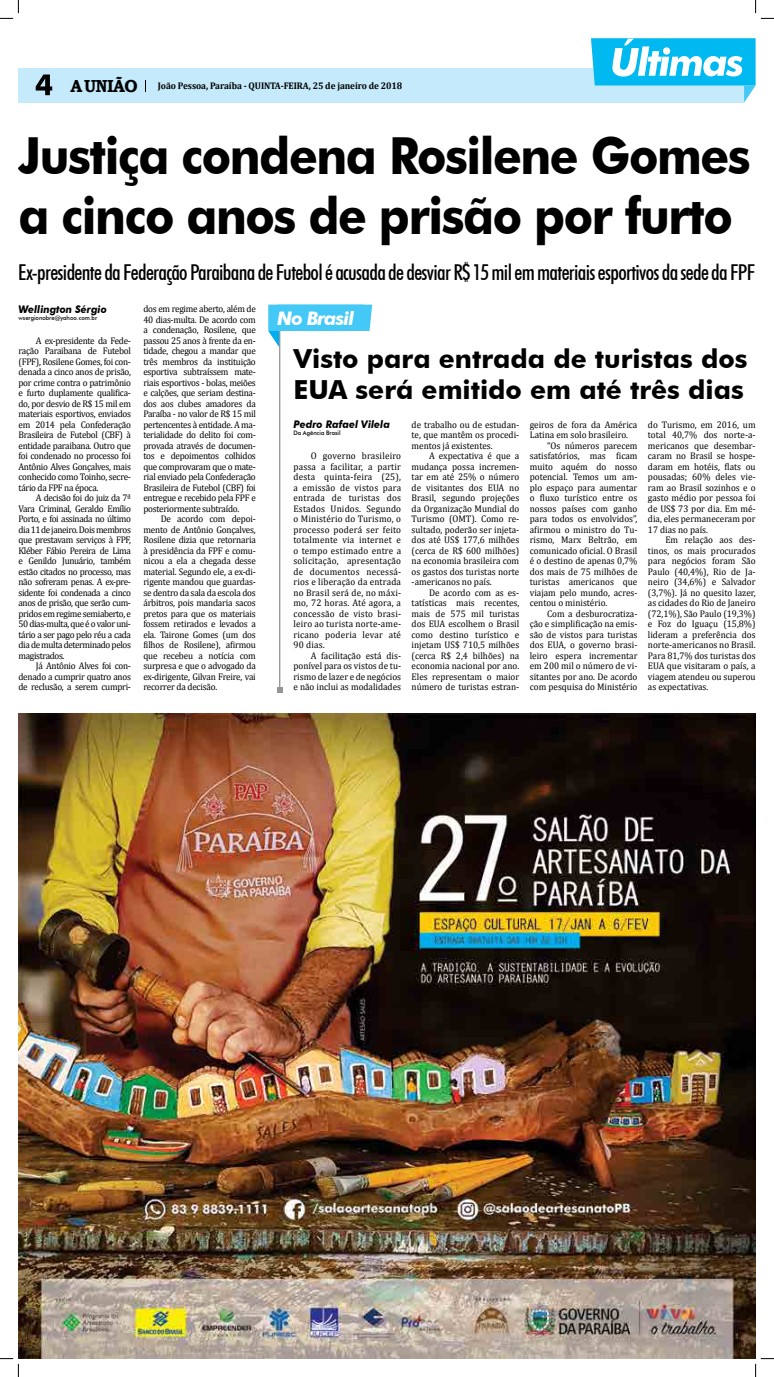
<style>
.page{position:relative;width:774px;height:1377px;background:#fff}
.page>*{position:absolute;margin:0;border:0;box-sizing:border-box;transform-origin:0 0}
.t1{font:700 51.1px/59.6px "Futura BT";letter-spacing:-.03em;color:#000;scale:.92 1}
.t2{font:700 26.25px/31.5px "Futura BT";color:#000}
.t3{font:500 condensed 21.88px "Futura BT";letter-spacing:-.03em;color:#000}
.t4{font:italic 700 18.64px "Futura BT";letter-spacing:-.05em;color:#fff}
.t5{font:italic 700 10.5px "Futura BT";color:#000;scale:.95 1}
.t6{font:9.62px/10.5px "Cambria";color:#000;text-align:justify;scale:.95 1}
.t7{font:700 9.62px "Cambria";letter-spacing:-.01em;color:#000;scale:.95 1}
.t8{font:500 6.12px "Futura BT";color:#000;scale:.95 1}
.s1{font-family:"Bookman Old Style";font-size:17.41px}
</style>
<div class="page">
<div style="left:18px;top:68px;width:726px;height:34px;background:#c4eafb"></div>
<svg style="left:145px;top:80px;width:1px;height:12px"></svg>
<svg style="left:36px;top:74px;width:16px;height:21px"></svg>
<svg style="left:591px;top:38px;width:165px;height:64px"></svg>
<img style="left:18px;top:713px;width:737px;height:645px">
<svg style="left:268px;top:304px;width:105px;height:43px"></svg>
<hr style="left:279px;top:331px;width:1px;height:358px;background:#939598">
<svg style="left:277px;top:687px;width:5px;height:5px"></svg>
<svg style="left:0;top:0;width:19px;height:19px"></svg>
<svg style="left:0;top:1357px;width:19px;height:19px"></svg>
<svg style="left:755px;top:0;width:18px;height:19px"></svg>
<svg style="left:754px;top:1357px;width:19px;height:19px"></svg>
<p class="t7" style="left:70px;top:79px;width:351px"><span class="s1">AUNIÃO</span> João Pessoa, Paraíba - QUINTA-FEIRA, 25 de janeiro de 2018</p>
<h1 class="t1" style="left:19px;top:126px;width:797px">Justiça condena Rosilene Gomes a cinco anos de prisão por furto</h1>
<h3 class="t3" style="left:18px;top:259px;width:738px">Ex-presidente da Federação Paraibana de Futebol é acusada de desviar R$ 15 mil em materiais esportivos da sede da FPF</h3>
<p class="t5" style="left:19px;top:302px;width:94px">Wellington Sérgio</p>
<p class="t8" style="left:19px;top:314px;width:84px">wsergionobre@yahoo.com.br</p>
<p class="t6" style="left:19px;top:335px;width:120px;text-indent:17px">A ex-presidente da Fede&shy;ração Paraibana de Futebol (FPF), Rosilene Gomes, foi con&shy;denada a cinco anos de prisão, por crime contra o patrimônio e furto duplamente qualifica&shy;do, por desvio de R$ 15 mil em materiais esportivos, enviados em 2014 pela Confederação Brasileira de Futebol (CBF) à entidade paraibana. Outro que foi condenado no processo foi Antônio Alves Gonçalves, mais conhecido como Toinho, secre&shy;tário da FPF na época.</p>
<p class="t6" style="left:19px;top:492px;width:120px;text-indent:17px">A decisão foi do juiz da 7ª Vara Criminal, Geraldo Emílio Porto, e foi assinada no último dia 11 de janeiro. Dois membros que prestavam serviços à FPF, Kléber Fábio Pereira de Lima e Genildo Junuário, também estão citados no processo, mas não sofreram penas. A ex-pre&shy;sidente foi condenada a cinco anos de prisão, que serão cum&shy;pridos em regime semiaberto, e 50 dias-multa, que é o valor uni&shy;tário a ser pago pelo réu a cada dia de multa determinado pelos magistrados.</p>
<p class="t6" style="left:19px;top:660px;width:120px;text-indent:17px">Já Antônio Alves foi con&shy;denado a cumprir quatro anos de reclusão, a serem cumpri-</p>
<p class="t6" style="left:143px;top:303px;width:120px">dos em regime aberto, além de 40 dias-multa. De acordo com a condenação, Rosilene, que passou 25 anos à frente da en&shy;tidade, chegou a mandar que três membros da instituição esportiva subtraíssem mate&shy;riais esportivos - bolas, meiões e calções, que seriam destina&shy;dos aos clubes amadores da Paraíba - no valor de R$ 15 mil pertencentes à entidade. A ma&shy;terialidade do delito foi com&shy;provada através de documen&shy;tos e depoimentos colhidos que comprovaram que o mate&shy;rial enviado pela Confederação Brasileira de Futebol (CBF) foi entregue e recebido pela FPF e posteriormente subtraído.</p>
<p class="t6" style="left:143px;top:513px;width:120px;text-indent:17px">De acordo com depoi&shy;mento de Antônio Gonçalves, Rosilene dizia que retornaria à presidência da FPF e comu&shy;nicou a ela a chegada desse material. Segundo ele, a ex-di&shy;rigente mandou que guardas&shy;se dentro da sala da escola dos árbitros, pois mandaria sacos pretos para que os materiais fossem retirados e levados a ela. Tairone Gomes (um dos filhos de Rosilene), afirmou que recebeu a notícia com surpresa e que o advogado da ex-dirigente, Gilvan Freire, vai recorrer da decisão.</p>
<h3 class="t4" style="left:277px;top:307px;width:79px">No Brasil</h3>
<h2 class="t2" style="left:293px;top:342px;width:455px">Visto para entrada de turistas dos<br>EUA será emitido em até três dias</h2>
<p class="t5" style="left:293px;top:418px;width:103px">Pedro Rafael Vilela</p>
<p class="t8" style="left:293px;top:429px;width:51px">Da Agência Brasil</p>
<p class="t6" style="left:293px;top:450px;width:115px;text-indent:17px">O governo brasileiro passa a facilitar, a partir desta quinta-feira (25), a emissão de vistos para entrada de turistas dos Estados Unidos. Segundo o Ministério do Turismo, o processo poderá ser feito totalmente via internet e o tempo estimado entre a solicitação, apresentação de documentos necessá&shy;rios e liberação da entrada no Brasil será de, no máxi&shy;mo, 72 horas. Até agora, a concessão de visto brasi&shy;leiro ao turista norte-ame&shy;ricano poderia levar até 90 dias.</p>
<p class="t6" style="left:293px;top:650px;width:115px;text-indent:17px">A facilitação está dis&shy;ponível para os vistos de tu&shy;rismo de lazer e de negócios e não inclui as modalidades</p>
<p class="t6" style="left:411px;top:419px;width:115px">de trabalho ou de estudan&shy;te, que mantêm os procedi&shy;mentos já existentes.</p>
<p class="t6" style="left:411px;top:450px;width:115px;text-indent:17px">A expectativa é que a mudança possa incremen&shy;tar em até 25% o número de visitantes dos EUA no Brasil, segundo projeções da Organização Mundial do Turismo (OMT). Como re&shy;sultado, poderão ser injeta&shy;dos até US$ 177,6 milhões (cerca de R$ 600 milhões) na economia brasileira com os gastos dos turistas norte -americanos no país.</p>
<p class="t6" style="left:411px;top:587px;width:115px;text-indent:17px">De acordo com as es&shy;tatísticas mais recentes, mais de 575 mil turistas dos EUA escolhem o Brasil como destino turístico e injetam US$ 710,5 milhões (cerca R$ 2,4 bilhões) na economia nacional por ano.<br>Eles representam o maior número de turistas estran-</p>
<p class="t6" style="left:529px;top:419px;width:115px">geiros de fora da América</p>
<p class="t6" style="left:529px;top:429px;width:105px">Latina em solo brasileiro.</p>
<p class="t6" style="left:547px;top:440px;width:96px">“Os números parecem</p>
<p class="t6" style="left:529px;top:450px;width:115px">satisfatórios, mas ficam</p>
<p class="t6" style="left:529px;top:461px;width:115px">muito aquém do nosso</p>
<p class="t6" style="left:529px;top:471px;width:115px">potencial. Temos um am-</p>
<p class="t6" style="left:529px;top:482px;width:115px">plo espaço para aumentar</p>
<p class="t6" style="left:529px;top:492px;width:115px">o fluxo turístico entre os</p>
<p class="t6" style="left:529px;top:503px;width:115px">nossos países com ganho</p>
<p class="t6" style="left:529px;top:513px;width:115px">para todos os envolvidos”,</p>
<p class="t6" style="left:529px;top:524px;width:115px">afirmou o ministro do Tu-</p>
<p class="t6" style="left:529px;top:534px;width:115px">rismo, Marx Beltrão, em</p>
<p class="t6" style="left:529px;top:545px;width:115px">comunicado oficial. O Brasil</p>
<p class="t6" style="left:529px;top:555px;width:115px">é o destino de apenas 0,7%</p>
<p class="t6" style="left:529px;top:566px;width:115px">dos mais de 75 milhões de</p>
<p class="t6" style="left:529px;top:576px;width:115px">turistas americanos que</p>
<p class="t6" style="left:529px;top:587px;width:115px">viajam pelo mundo, acres-</p>
<p class="t6" style="left:529px;top:597px;width:83px">centou o ministério.</p>
<p class="t6" style="left:547px;top:608px;width:96px">Com a desburocratiza-</p>
<p class="t6" style="left:529px;top:618px;width:115px">ção e simplificação na emis-</p>
<p class="t6" style="left:529px;top:629px;width:115px">são de vistos para turistas</p>
<p class="t6" style="left:529px;top:639px;width:115px">dos EUA, o governo brasi-</p>
<p class="t6" style="left:529px;top:650px;width:115px">leiro espera incrementar</p>
<p class="t6" style="left:529px;top:660px;width:115px">em 200 mil o número de vi-</p>
<p class="t6" style="left:529px;top:671px;width:115px">sitantes por ano. De acordo</p>
<p class="t6" style="left:529px;top:681px;width:115px">com pesquisa do Ministério</p>
<p class="t6" style="left:647px;top:419px;width:115px">do Turismo, em 2016, um total 40,7% dos norte-a&shy;mericanos que desembar&shy;caram no Brasil se hospe&shy;daram em hotéis, flats ou pousadas; 60% deles vie&shy;ram ao Brasil sozinhos e o gasto médio por pessoa foi de US$ 73 por dia. Em mé&shy;dia, eles permaneceram por 17 dias no país.</p>
<p class="t6" style="left:647px;top:534px;width:115px;text-indent:17px">Em relação aos des&shy;tinos, os mais procurados para negócios foram São Paulo (40,4%), Rio de Ja&shy;neiro (34,6%) e Salvador (3,7%). Já no quesito lazer, as cidades do Rio de Janeiro (72,1%), São Paulo (19,3%) e Foz do Iguaçu (15,8%) lideram a preferência dos norte-americanos no Brasil.<br>Para 81,7% dos turistas dos EUA que visitaram o país, a viagem atendeu ou superou as expectativas.</p>
</div>
